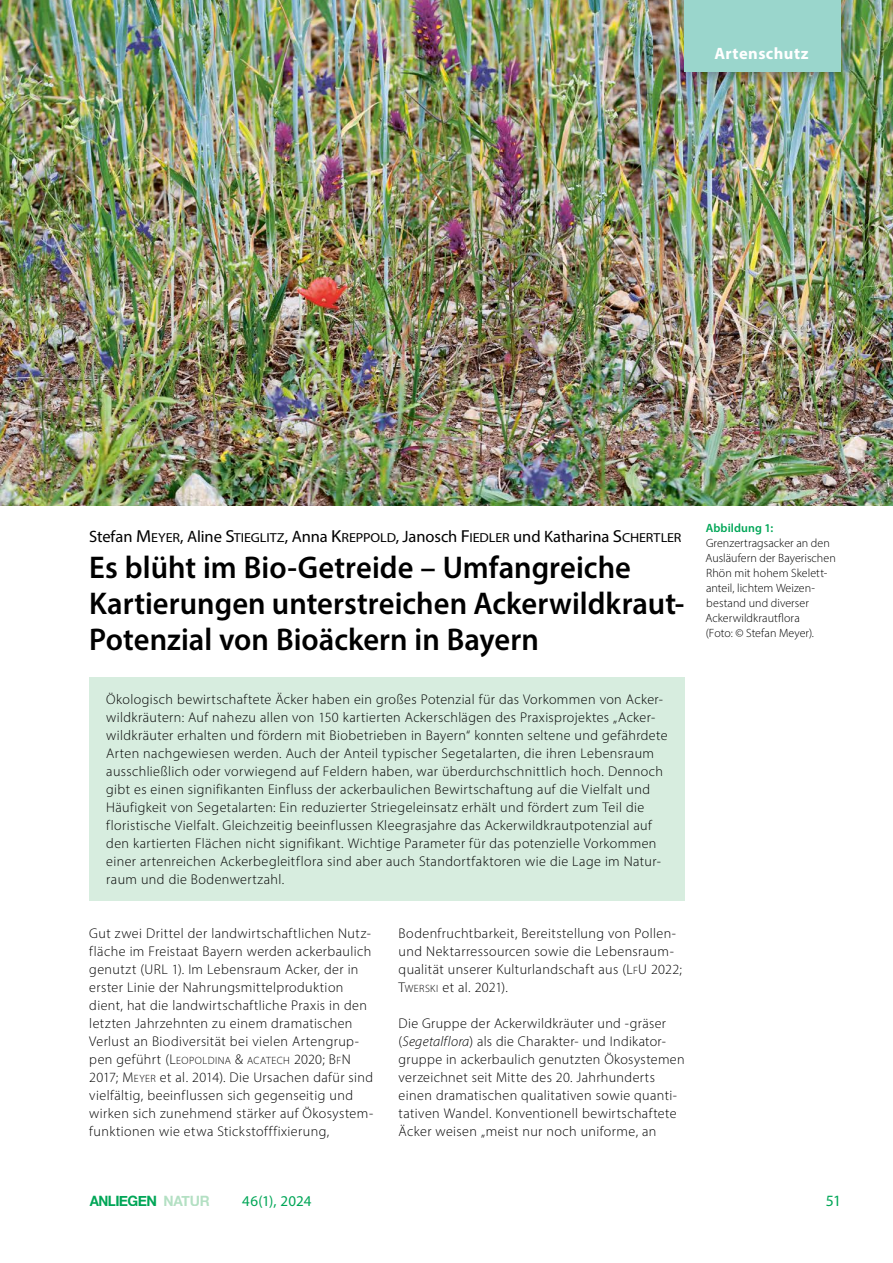
<style>
.page{position:relative;width:893px;height:1263px;background:#fff}
.page>*{position:absolute;margin:0;border:0;box-sizing:border-box;transform-origin:0 0}
.H__Haupttitel{font:600 31.5px/36px "Myriad Pro";color:#000}
.Autor{font:16.5px "Myriad Pro";letter-spacing:-.005em;color:#000}
.t1{font:700 16.5px "Myriad Pro";letter-spacing:.03em;color:#fff}
.t2{font:15.75px "Myriad Pro";color:#00a657}
.t3{font:15px "Myriad Pro";letter-spacing:.005em;color:#00a657}
.t4{font:700 14.25px "Helvetica Neue";letter-spacing:-.035em;color:#00a657;scale:.94 1}
.P__Fließtext_2Sp{font:300 14.1px/18px "Myriad Pro";letter-spacing:.025em;color:#000}
.Bildlegende_linksbün{font:300 12px/15px "Myriad Pro";letter-spacing:.005em;color:#000}
.Bildlegende_Headline{font:600 12px "Myriad Pro";letter-spacing:.01em;color:#00a657}
.s1{font-size:17.4px}
.s2{font-size:13.05px}
.s3{font-style:inherit}
.s4{font-size:10.65px}
.s5{font-style:italic}
.s6{color:rgb(104 193 135/.5)}
</style>
<div class="page">
<div style="left:89px;top:677px;width:596px;height:224px;background:#d7eddf"></div>
<img style="left:0;top:0;width:893px;height:506px">
<div style="left:674px;top:0;width:184px;height:89px;background:#000;opacity:.4"></div>
<div style="left:685px;top:0;width:156px;height:71px;background:#9ad6cc"></div>
<p class="t1" style="left:714px;top:43px;width:96px">Artenschutz</p>
<p class="Autor" style="left:89px;top:526px;width:594px">Stefan <span class="s1">M</span><span class="s2">EYER</span>, Aline <span class="s1">S</span><span class="s2">TIEGLITZ</span>, Anna <span class="s1">K</span><span class="s2">REPPOLD</span>, Janosch <span class="s1">F</span><span class="s2">IEDLER</span> und Katharina <span class="s1">S</span><span class="s2">CHERTLER</span></p>
<p class="H__Haupttitel" style="left:89px;top:548px;width:597px">Es blüht im Bio-Getreide – Umfangreiche<br>Kartierungen unterstreichen Ackerwildkraut-<br>Potenzial von Bioäckern in Bayern</p>
<p class="P__Fließtext_2Sp" style="left:106px;top:690px;width:563px">Ökologisch bewirtschaftete Äcker haben ein großes Potenzial für das Vorkommen von Acker&shy;wildkräutern: Auf nahezu allen von 150 kartierten Ackerschlägen des Praxisprojektes „Acker&shy;wildkräuter erhalten und fördern mit Biobetrieben in Bayern“ konnten seltene und gefährdete Arten nachgewiesen werden. Auch der Anteil typischer Segetalarten, die ihren Lebensraum ausschließlich oder vorwiegend auf Feldern haben, war überdurchschnittlich hoch. Dennoch gibt es einen signifikanten Einfluss der ackerbaulichen Bewirtschaftung auf die Vielfalt und Häufigkeit von Segetalarten: Ein reduzierter Striegeleinsatz erhält und fördert zum Teil die floristische Vielfalt. Gleichzeitig beeinflussen Kleegrasjahre das Ackerwildkrautpotenzial auf den kartierten Flächen nicht signifikant. Wichtige Parameter für das potenzielle Vorkommen einer artenreichen Ackerbegleitflora sind aber auch Standortfaktoren wie die Lage im Natur&shy;raum und die Bodenwertzahl.</p>
<p class="P__Fließtext_2Sp" style="left:89px;top:924px;width:285px">Gut zwei Drittel der landwirtschaftlichen Nutz&shy;fläche im Freistaat Bayern werden ackerbaulich genutzt (URL 1). Im Lebensraum Acker, der in erster Linie der Nahrungsmittelproduktion dient, hat die landwirtschaftliche Praxis in den letzten Jahrzehnten zu einem dramatischen Verlust an Biodiversität bei vielen Artengrup&shy;pen geführt (<span class="s3">L</span><span class="s4">EOPOLDINA</span> &amp; <span class="s4">ACATECH</span> 2020; <span class="s3">B</span><span class="s4">F</span><span class="s3">N </span>2017; <span class="s3">M</span><span class="s4">EYER</span> et al. 2014). Die Ursachen dafür sind vielfältig, beeinflussen sich gegenseitig und wirken sich zunehmend stärker auf Ökosystem&shy;funktionen wie etwa Stickstofffixierung,</p>
<p class="P__Fließtext_2Sp" style="left:399px;top:924px;width:285px">Bodenfruchtbarkeit, Bereitstellung von Pollen&shy;und Nektarressourcen sowie die Lebensraum&shy;qualität unserer Kulturlandschaft aus (<span class="s3">L</span><span class="s4">F</span><span class="s3">U</span> 2022; <span class="s3">T</span><span class="s4">WERSKI</span> et al. 2021).</p>
<p class="P__Fließtext_2Sp" style="left:399px;top:1014px;width:287px">Die Gruppe der Ackerwildkräuter und -gräser (<span class="s5">Segetalflora</span>) als die Charakter- und Indikator&shy;gruppe in ackerbaulich genutzten Ökosystemen verzeichnet seit Mitte des 20. Jahrhunderts einen dramatischen qualitativen sowie quanti&shy;tativen Wandel. Konventionell bewirtschaftete Äcker weisen „meist nur noch uniforme, an</p>
<p class="Bildlegende_Headline" style="left:706px;top:520px;width:69px">Abbildung 1:</p>
<p class="Bildlegende_linksbün" style="left:705px;top:535px;width:132px">Grenzertragsacker an den<br>Ausläufern der Bayerischen<br>Rhön mit hohem Skelett&shy;anteil, lichtem Weizen&shy;bestand und diverser<br>Ackerwildkrautflora<br>(Foto: © Stefan Meyer).</p>
<p class="t4" style="left:90px;top:1189px;width:129px">ANLIEGEN <span class="s6">NATUR</span></p>
<p class="t3" style="left:242px;top:1191px;width:71px">46(1), 2024</p>
<p class="t2" style="left:826px;top:1191px;width:17px">51</p>
</div>
